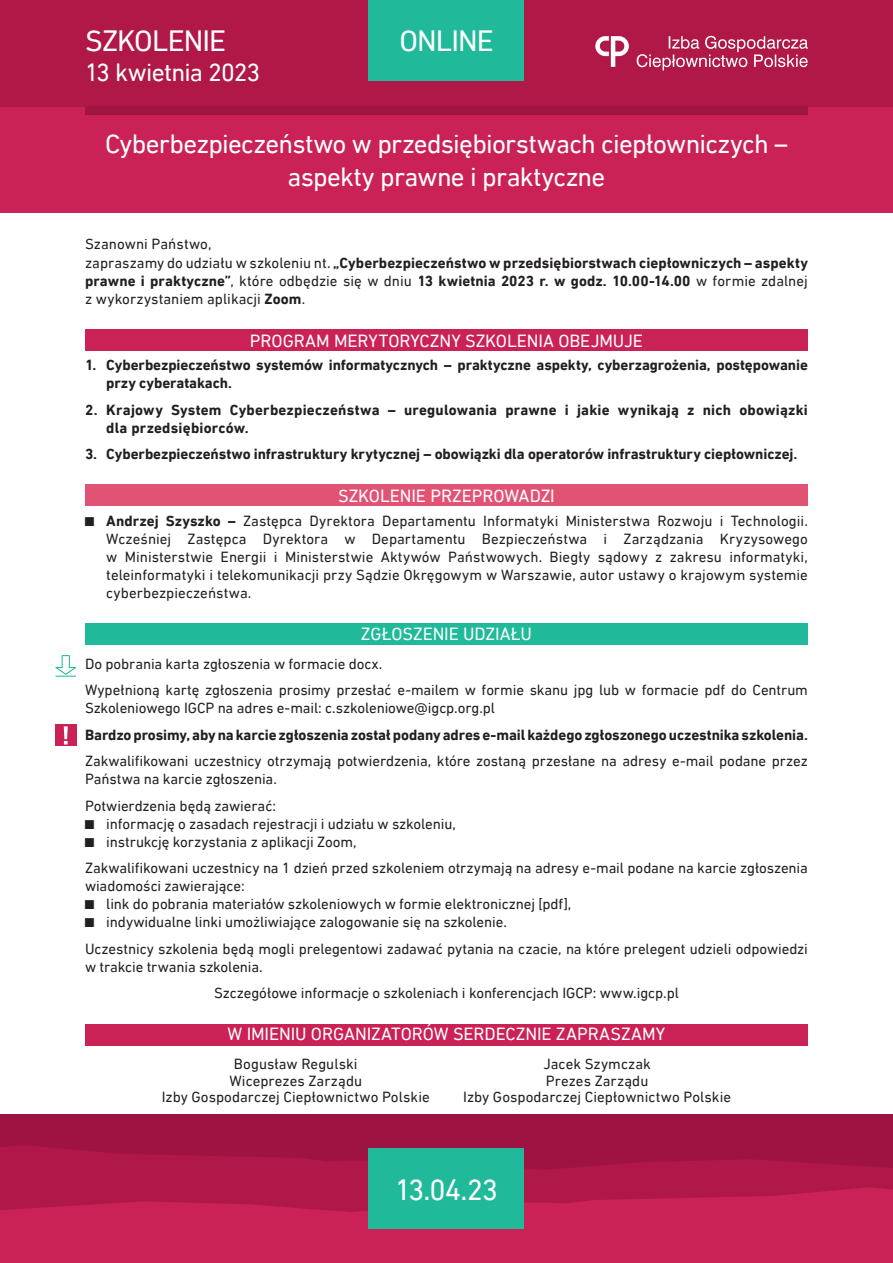
<style>
.page{position:relative;width:893px;height:1263px;background:#fff}
.page>*{position:absolute;margin:0;border:0;box-sizing:border-box;transform-origin:0 0}
.t1{font:30px "DIN Next LT Pro";letter-spacing:-.03em;color:#fff}
.t2{font:27px/32.4px "DIN Next LT Pro";letter-spacing:-.025em;color:#fff;text-align:center}
.t3{font:25.5px "DIN Next LT Pro";letter-spacing:-.035em;color:#fff}
.t4{font:18px "DIN Next LT Pro";letter-spacing:-.005em;color:#fff}
.t5{font:15px/18px "DIN Next LT Pro";letter-spacing:-.005em;color:#231f20}
.t6{font:700 15px/18px "DIN Next LT Pro";color:#231f20}
.s1{font-weight:400}
.s2{font-weight:700}
</style>
<div class="page">
<div style="left:0;top:0;width:893px;height:213px;background:#ca2156"></div>
<div style="left:85px;top:329px;width:723px;height:21px;background:#ca2156"></div>
<div style="left:85px;top:485px;width:723px;height:21px;background:#e15375"></div>
<div style="left:0;top:0;width:893px;height:106px;background:#af1847"></div>
<svg style="left:637px;top:36px;width:171px;height:34px"></svg>
<svg style="left:595px;top:36px;width:34px;height:31px"></svg>
<div style="left:369px;top:0;width:155px;height:81px;background:#20ba9b"></div>
<div style="left:85px;top:106px;width:723px;height:9px;background:#9f1440"></div>
<div style="left:85px;top:623px;width:723px;height:22px;background:#20ba9b"></div>
<div style="left:85px;top:1024px;width:723px;height:21px;background:#ca2156"></div>
<div style="left:55px;top:725px;width:22px;height:21px;background:#ca2156"></div>
<svg style="left:64px;top:726px;width:4px;height:18px"></svg>
<div style="left:0;top:1115px;width:893px;height:127px;background:#9f1342"></div>
<svg style="left:0;top:1145px;width:893px;height:42px;fill:#af1849"></svg>
<svg style="left:0;top:1187px;width:893px;height:76px;fill:#ca2156"></svg>
<div style="left:369px;top:1148px;width:155px;height:81px;background:#20ba9b"></div>
<svg style="left:55px;top:655px;width:21px;height:22px"></svg>
<p class="t1" style="left:85px;top:24px;width:142px">SZKOLENIE</p>
<p class="t3" style="left:85px;top:57px;width:177px">13 kwietnia 2023</p>
<p class="t1" style="left:399px;top:24px;width:96px">ONLINE</p>
<p class="t2" style="left:105px;top:128px;width:684px">Cyberbezpieczeństwo w przedsiębiorstwach ciepłowniczych – aspekty prawne i praktyczne</p>
<p class="t5" style="left:85px;top:235px;width:128px">Szanowni Państwo,</p>
<p class="t6" style="left:85px;top:253px;width:724px;text-align:justify"><span class="s1">zapraszamy do udziału w szkoleniu nt.</span> „Cyberbezpieczeństwo w przedsiębiorstwach ciepłowniczych – aspekty prawne i praktyczne”<span class="s1">, które odbędzie się w dniu</span> 13 kwietnia 2023 r. w godz. 10.00-14.00 <span class="s1">w formie zdalnej z wykorzystaniem aplikacji</span> Zoom<span class="s1">.</span></p>
<p class="t4" style="left:250px;top:330px;width:395px">PROGRAM MERYTORYCZNY SZKOLENIA OBEJMUJE</p>
<p class="t6" style="left:106px;top:356px;width:703px;text-indent:-21px">1. Cyberbezpieczeństwo systemów informatycznych – praktyczne aspekty, cyberzagrożenia, postępowanie przy cyberatakach.</p>
<p class="t6" style="left:106px;top:400px;width:703px;text-indent:-21px">2. Krajowy System Cyberbezpieczeństwa – uregulowania prawne i jakie wynikają z nich obowiązki dla przedsiębiorców.</p>
<p class="t6" style="left:85px;top:445px;width:714px">3. Cyberbezpieczeństwo infrastruktury krytycznej – obowiązki dla operatorów infrastruktury ciepłowniczej.</p>
<p class="t4" style="left:338px;top:486px;width:218px">SZKOLENIE PRZEPROWADZI</p>
<p class="t5" style="left:106px;top:511px;width:703px;text-align:justify;text-indent:-21px">• <span class="s2">Andrzej Szyszko –</span> Zastępca Dyrektora Departamentu Informatyki Ministerstwa Rozwoju i Technologii.<br>Wcześniej Zastępca Dyrektora w Departamentu Bezpieczeństwa i Zarządzania Kryzysowego w Ministerstwie Energii i Ministerstwie Aktywów Państwowych. Biegły sądowy z zakresu informatyki, teleinformatyki i telekomunikacji przy Sądzie Okręgowym w Warszawie, autor ustawy o krajowym systemie cyberbezpieczeństwa.</p>
<p class="t4" style="left:361px;top:623px;width:172px">ZGŁOSZENIE UDZIAŁU</p>
<p class="t5" style="left:85px;top:654px;width:299px">Do pobrania karta zgłoszenia w formacie docx.</p>
<p class="t5" style="left:85px;top:681px;width:724px">Wypełnioną kartę zgłoszenia prosimy przesłać e-mailem w formie skanu jpg lub w formacie pdf do Centrum<br>Szkoleniowego IGCP na adres e-mail: c.szkoleniowe@igcp.org.pl</p>
<p class="t6" style="left:85px;top:725px;width:724px">Bardzo prosimy, aby na karcie zgłoszenia został podany adres e-mail każdego zgłoszonego uczestnika szkolenia.</p>
<p class="t5" style="left:85px;top:752px;width:724px">Zakwalifikowani uczestnicy otrzymają potwierdzenia, które zostaną przesłane na adresy e-mail podane przez<br>Państwa na karcie zgłoszenia.</p>
<p class="t5" style="left:85px;top:796px;width:193px">Potwierdzenia będą zawierać:</p>
<p class="t5" style="left:85px;top:814px;width:372px">• informację o zasadach rejestracji i udziału w szkoleniu,</p>
<p class="t5" style="left:85px;top:832px;width:273px">• instrukcję korzystania z aplikacji Zoom,</p>
<p class="t5" style="left:85px;top:859px;width:724px">Zakwalifikowani uczestnicy na 1 dzień przed szkoleniem otrzymają na adresy e-mail podane na karcie zgłoszenia wiadomości zawierające:</p>
<p class="t5" style="left:85px;top:895px;width:488px">• link do pobrania materiałów szkoleniowych w formie elektronicznej [pdf],</p>
<p class="t5" style="left:85px;top:913px;width:423px">• indywidualne linki umożliwiające zalogowanie się na szkolenie.</p>
<p class="t5" style="left:85px;top:939px;width:724px">Uczestnicy szkolenia będą mogli prelegentowi zadawać pytania na czacie, na które prelegent udzieli odpowiedzi w trakcie trwania szkolenia.</p>
<p class="t5" style="left:214px;top:984px;width:466px">Szczegółowe informacje o szkoleniach i konferencjach IGCP: www.igcp.pl</p>
<p class="t4" style="left:228px;top:1023px;width:439px">W IMIENIU ORGANIZATORÓW SERDECZNIE ZAPRASZAMY</p>
<p class="t5" style="left:543px;top:1055px;width:109px">Jacek Szymczak</p>
<p class="t5" style="left:546px;top:1071px;width:104px">Prezes Zarządu</p>
<p class="t5" style="left:463px;top:1088px;width:269px">Izby Gospodarczej Ciepłownictwo Polskie</p>
<p class="t5" style="left:234px;top:1055px;width:125px">Bogusław Regulski</p>
<p class="t5" style="left:229px;top:1071px;width:134px">Wiceprezes Zarządu</p>
<p class="t5" style="left:162px;top:1088px;width:269px">Izby Gospodarczej Ciepłownictwo Polskie</p>
<p class="t1" style="left:395px;top:1172px;width:104px">13.04.23</p>
</div>
